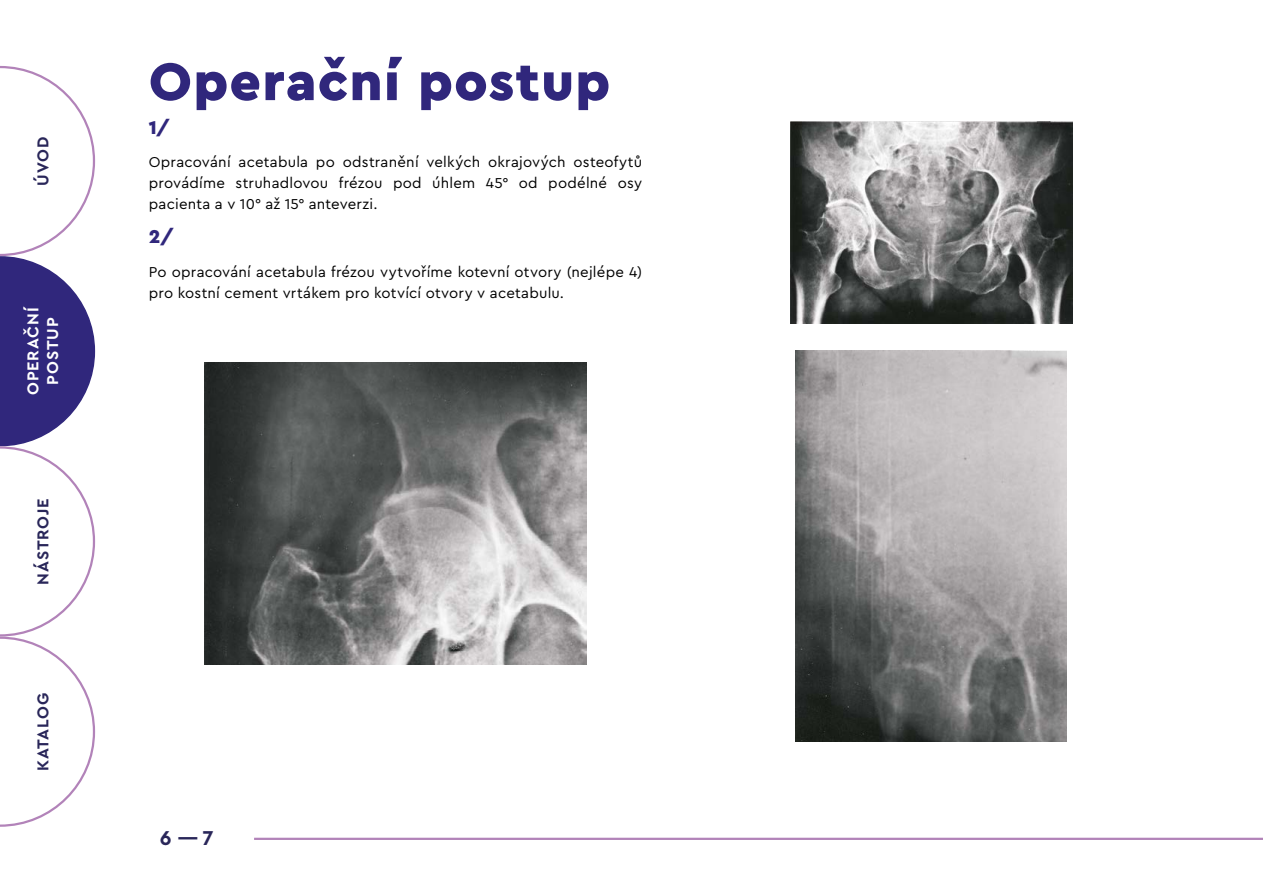
<style>
.page{position:relative;width:1263px;height:893px;background:#fff}
.page>*{position:absolute;margin:0;border:0;box-sizing:border-box;transform-origin:0 0}
.t1{font:900 55.5px "Cera Pro";letter-spacing:.02em;color:#30277c}
.t2{font:700 21px "Cera Pro";color:#292659}
.t3{font:900 19.5px "Cera Pro";color:#30277c}
.t4{font:700 16.5px "Cera Pro";letter-spacing:.05em;color:#292659}
.t5{font:700 16.5px/19.5px "Cera Pro";letter-spacing:.05em;color:#fff;text-align:center}
.t6{font:15px/21px "Cera Pro";letter-spacing:.015em;color:#000;text-align:justify}
</style>
<div class="page">
<hr style="left:254px;top:838px;width:1009px;height:2px;background:#b283b9">
<svg style="left:0;top:66px;width:95px;height:761px"></svg>
<img style="left:790px;top:122px;width:282px;height:201px">
<img style="left:205px;top:362px;width:381px;height:302px">
<img style="left:796px;top:350px;width:270px;height:392px">
<p class="t4" style="left:32px;top:186px;width:50px;rotate:-90deg">ÚVOD</p>
<p class="t5" style="left:23px;top:395px;width:90px;rotate:-90deg">OPERAČNÍ<br>POSTUP</p>
<p class="t4" style="left:32px;top:585px;width:87px;rotate:-90deg">NÁSTROJE</p>
<p class="t4" style="left:32px;top:771px;width:80px;rotate:-90deg">KATALOG</p>
<h1 class="t1" style="left:149px;top:45px;width:463px">Operační postup</h1>
<h3 class="t3" style="left:149px;top:114px;width:23px">1/</h3>
<p class="t6" style="left:149px;top:151px;width:495px">Opracování acetabula po odstranění velkých okrajových osteofytů provádíme struhadlovou frézou pod úhlem 45° od podélné osy pacienta a v 10° až 15° anteverzi.</p>
<h3 class="t3" style="left:149px;top:224px;width:26px">2/</h3>
<p class="t6" style="left:149px;top:261px;width:495px">Po opracování acetabula frézou vytvoříme kotevní otvory (nejlépe 4) pro kostní cement vrtákem pro kotvící otvory v acetabulu.</p>
<h2 class="t2" style="left:160px;top:824px;width:55px">6 — 7</h2>
</div>
